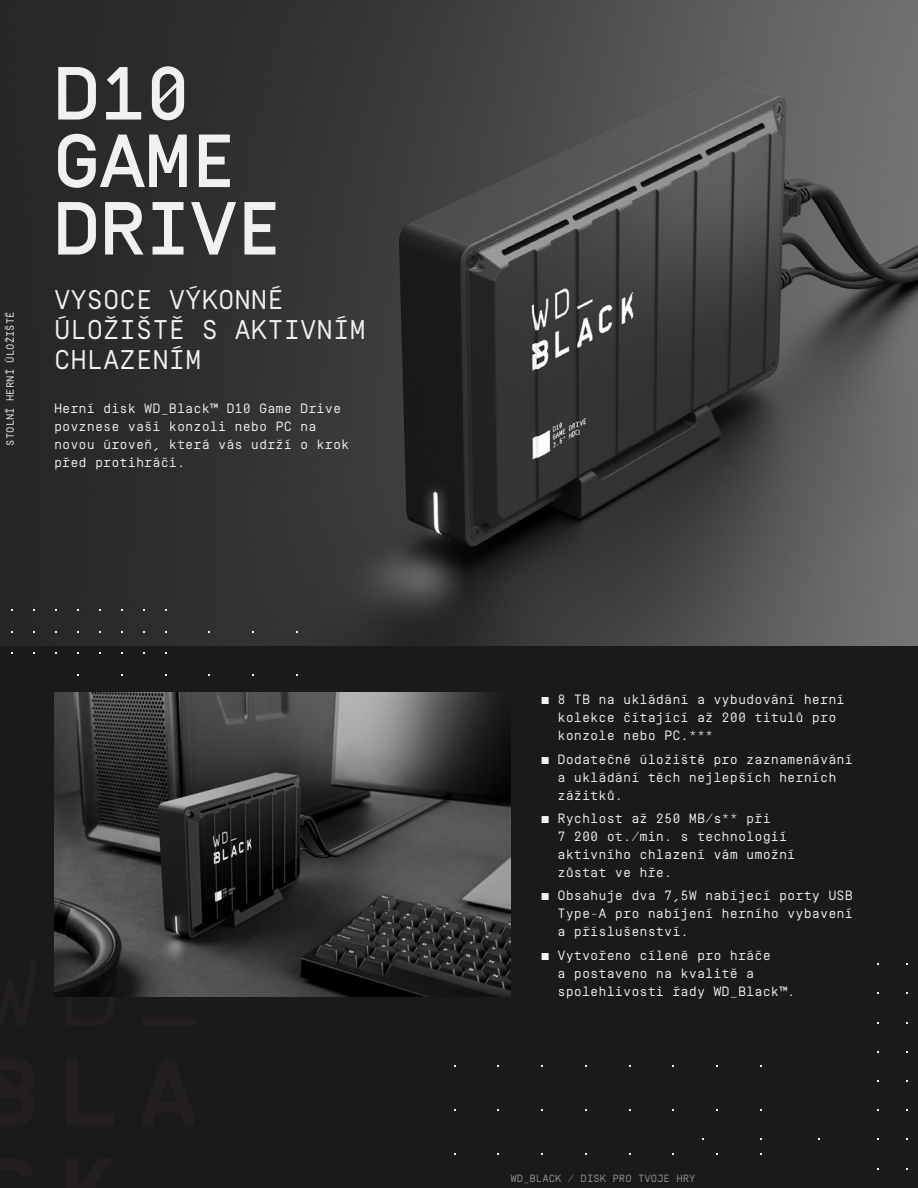
<style>
.page{position:relative;width:918px;height:1188px;background:#1a1a1a}
.page>*{position:absolute;margin:0;border:0;box-sizing:border-box;transform-origin:0 0}
.t1{font:500 75px/67.5px "Simplon Mono";color:#f1f1f1}
.t2{font:27px/30px "Simplon Mono";color:#f1f1f1}
.Feature_Bullets{font:13.5px/18px "Simplon Mono";color:#f1f1f1}
.t3{font:10.5px "Simplon Mono";color:#959595}
.t4{font:10.5px "Simplon Mono";color:#f1f1f1}
</style>
<div class="page">
<img style="left:0;top:0;width:918px;height:646px">
<div style="left:142px;top:1019px;width:52px;height:6px;background:#231f20"></div>
<img style="left:54px;top:692px;width:456px;height:305px">
<p class="t4" style="left:4px;top:446px;width:136px;rotate:-90deg">STOLNÍ HERNÍ ÚLOŽIŠTĚ</p>
<p class="t1" style="left:54px;top:61px;width:184px">D10<br>GAME</p>
<p class="t1" style="left:54px;top:196px;width:229px">DRIVE</p>
<p class="t2" style="left:54px;top:285px;width:313px">VYSOCE VÝKONNÉ<br>ÚLOŽIŠTĚ S AKTIVNÍM<br>CHLAZENÍM</p>
<p class="Feature_Bullets" style="left:54px;top:400px;width:297px">Herní disk WD_Black™ D10 Game Drive povznese vaši konzoli nebo PC na novou úroveň, která vás udrží o krok před protihráči.</p>
<p class="Feature_Bullets" style="left:557px;top:691px;width:289px;text-indent:-16px">■ 8 TB na ukládání a vybudování herní kolekce čítající až 200 titulů pro konzole nebo PC.***</p>
<p class="Feature_Bullets" style="left:557px;top:750px;width:297px;text-indent:-16px">■ Dodatečné úložiště pro zaznamenávání a ukládání těch nejlepších herních zážitků.</p>
<p class="Feature_Bullets" style="left:557px;top:809px;width:240px;text-indent:-16px">■ Rychlost až 250 MB/s** při<br>7 200 ot./min. s technologií aktivního chlazení vám umožní zůstat ve hře.</p>
<p class="Feature_Bullets" style="left:557px;top:887px;width:297px;text-align:justify;text-indent:-16px">■ Obsahuje dva 7,5W nabíjecí porty USB Type-A pro nabíjení herního vybavení a příslušenství.</p>
<p class="Feature_Bullets" style="left:557px;top:946px;width:240px;text-indent:-16px">■ Vytvořeno cíleně pro hráče<br>a postaveno na kvalitě a spolehlivosti řady WD_Black™.</p>
<p class="t3" style="left:510px;top:1173px;width:187px">WD_BLACK / DISK PRO TVOJE HRY</p>
</div>
